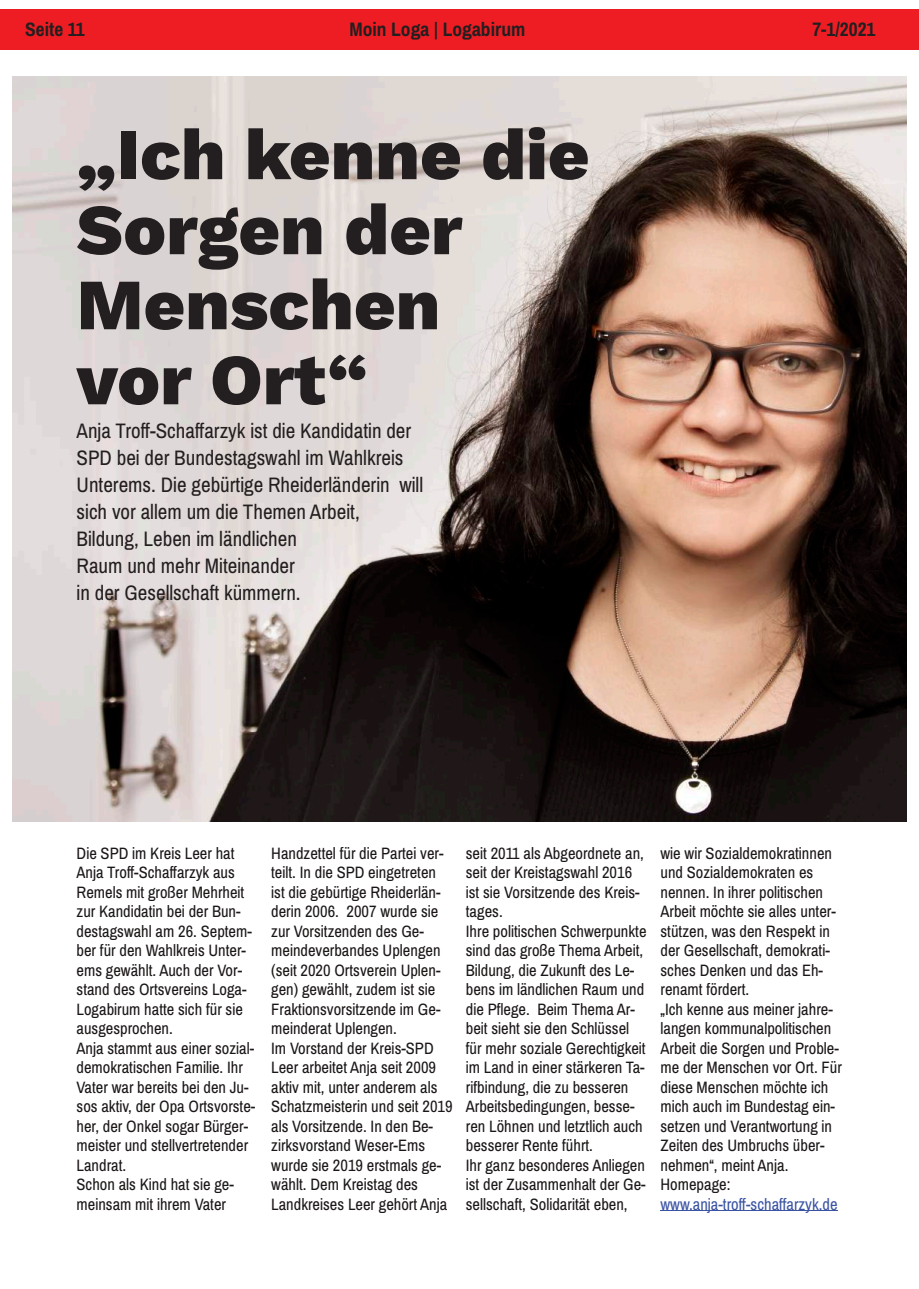
<style>
.page{position:relative;width:919px;height:1289px;background:#fff}
.page>*{position:absolute;margin:0;border:0;box-sizing:border-box;transform-origin:0 0}
.t1{font:800 72px/75px "Work Sans";color:#231f20}
.t2{font:21px/27px "Archivo Narrow";color:#231f20}
.t3{font:700 19.5px "Archivo Narrow";color:#231f20}
.t4{font:16.5px/19.5px "Archivo Narrow";color:#1b1716}
.t5{font:16.5px "Archivo Narrow";color:#3a53a3}
</style>
<div class="page">
<div style="left:0;top:9px;width:13px;height:41px;background:#ee1d23"></div>
<img style="left:13px;top:77px;width:893px;height:745px">
<div style="left:13px;top:9px;width:905px;height:41px;background:#ee1d23"></div>
<hr style="left:660px;top:1210px;width:177px;height:1px;background:#3a53a3">
<p class="t3" style="left:25px;top:18px;width:61px">Seite 11</p>
<p class="t3" style="left:349px;top:18px;width:177px">Moin Loga | Logabirum</p>
<p class="t3" style="left:812px;top:18px;width:65px">7-1/2021</p>
<h1 class="t1" style="left:77px;top:123px;width:514px">„Ich kenne die<br>Sorgen der<br>Menschen<br>vor Ort“</h1>
<p class="t2" style="left:77px;top:419px;width:348px">Anja Troff-Schaffarzyk ist die Kandidatin der SPD bei der Bundestagswahl im Wahlkreis Unterems. Die gebürtige Rheiderländerin will sich vor allem um die Themen Arbeit, Bildung, Leben im ländlichen<br>Raum und mehr Miteinander<br>in der Gesellschaft kümmern.</p>
<p class="t4" style="left:77px;top:844px;width:180px">Die SPD im Kreis Leer hat<br>Anja Troff-Schaffarzyk aus<br>Remels mit großer Mehrheit zur Kandidatin bei der Bun&shy;destagswahl am 26. Septem&shy;ber für den Wahlkreis Unter&shy;ems gewählt. Auch der Vor&shy;stand des Ortsvereins Loga-<br>Logabirum hatte sich für sie ausgesprochen.<br>Anja stammt aus einer sozial&shy;demokratischen Familie. Ihr<br>Vater war bereits bei den Ju&shy;sos aktiv, der Opa Ortsvorste&shy;her, der Onkel sogar Bürger&shy;meister und stellvertretender<br>Landrat.<br>Schon als Kind hat sie ge&shy;meinsam mit ihrem Vater</p>
<p class="t4" style="left:271px;top:844px;width:183px">Handzettel für die Partei ver&shy;teilt. In die SPD eingetreten ist die gebürtige Rheiderlän&shy;derin 2006. 2007 wurde sie zur Vorsitzenden des Ge&shy;meindeverbandes Uplengen (seit 2020 Ortsverein Uplen&shy;gen) gewählt, zudem ist sie<br>Fraktionsvorsitzende im Ge&shy;meinderat Uplengen.<br>Im Vorstand der Kreis-SPD<br>Leer arbeitet Anja seit 2009 aktiv mit, unter anderem als<br>Schatzmeisterin und seit 2019 als Vorsitzende. In den Be&shy;zirksvorstand Weser-Ems wurde sie 2019 erstmals ge&shy;wählt. Dem Kreistag des<br>Landkreises Leer gehört Anja</p>
<p class="t4" style="left:466px;top:844px;width:182px">seit 2011 als Abgeordnete an, seit der Kreistagswahl 2016 ist sie Vorsitzende des Kreis&shy;tages.<br>Ihre politischen Schwerpunkte sind das große Thema Arbeit,<br>Bildung, die Zukunft des Le&shy;bens im ländlichen Raum und die Pflege. Beim Thema Ar&shy;beit sieht sie den Schlüssel für mehr soziale Gerechtigkeit im Land in einer stärkeren Ta&shy;rifbindung, die zu besseren<br>Arbeitsbedingungen, besse&shy;ren Löhnen und letztlich auch besserer Rente führt.<br>Ihr ganz besonderes Anliegen ist der Zusammenhalt der Ge&shy;sellschaft, Solidarität eben,</p>
<p class="t4" style="left:660px;top:844px;width:183px">wie wir Sozialdemokratinnen und Sozialdemokraten es nennen. In ihrer politischen<br>Arbeit möchte sie alles unter&shy;stützen, was den Respekt in der Gesellschaft, demokrati&shy;sches Denken und das Eh&shy;renamt fördert.<br>„Ich kenne aus meiner jahre&shy;langen kommunalpolitischen<br>Arbeit die Sorgen und Proble&shy;me der Menschen vor Ort. Für diese Menschen möchte ich mich auch im Bundestag ein&shy;setzen und Verantwortung in<br>Zeiten des Umbruchs über&shy;nehmen“, meint Anja.<br>Homepage:</p>
<p class="t5" style="left:660px;top:1197px;width:179px">www.anja-troff-schaffarzyk.de</p>
</div>
